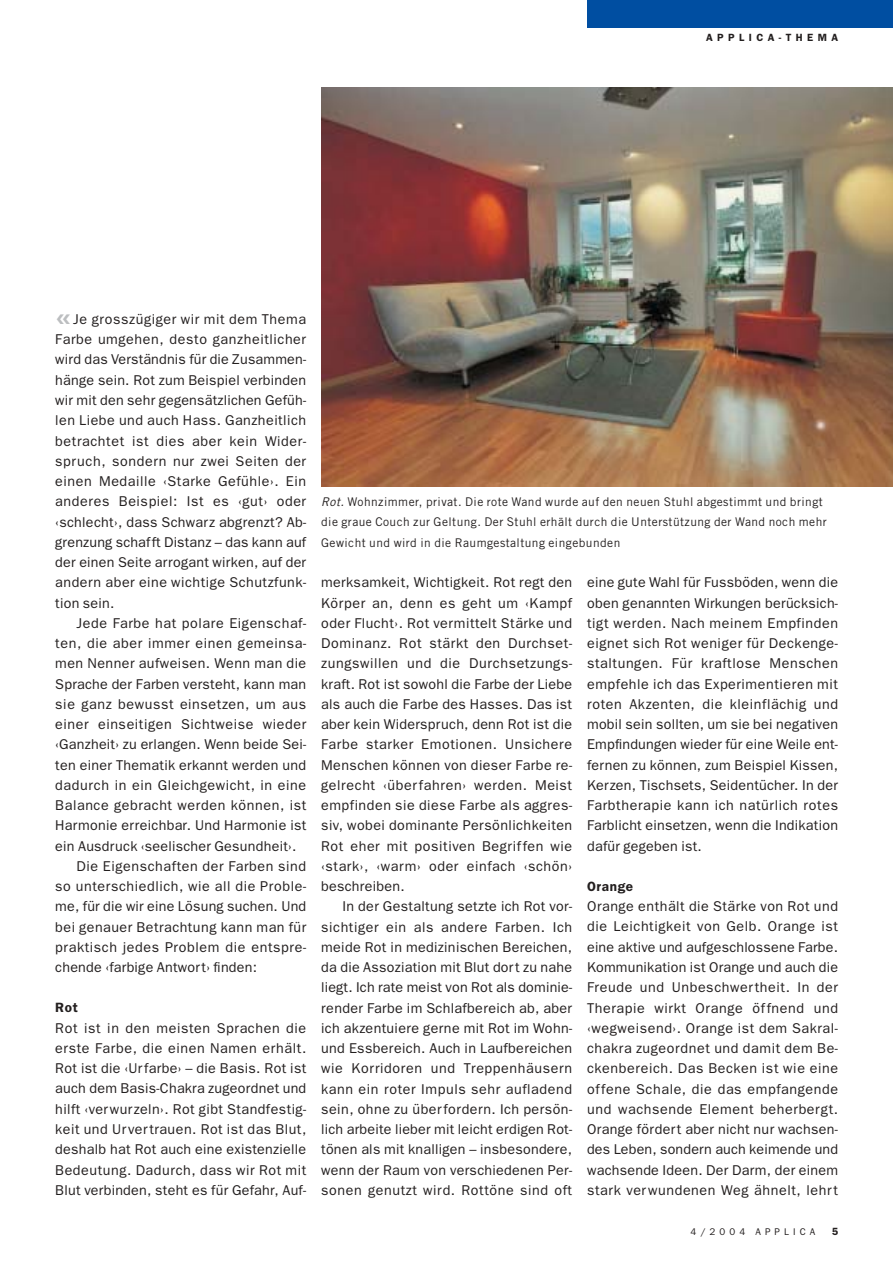
<style>
.page{position:relative;width:893px;height:1263px;background:#fff}
.page>*{position:absolute;margin:0;border:0;box-sizing:border-box;transform-origin:0 0}
.t1{font:14.25px/20.2px "Franklin Gothic";letter-spacing:.035em;color:#231f1f;text-align:justify}
.t2{font:14.25px "Franklin Gothic";letter-spacing:.015em;color:#231f1f}
.t3{font:600 13.5px "Franklin Gothic";letter-spacing:.05em;color:#231f1f}
.t4{font:12px/20.2px "Trade Gothic";letter-spacing:.035em;color:#231f1f}
.t5{font:600 10.5px "Franklin Gothic";letter-spacing:.42em;color:#231f1f}
.t6{font:9.75px "Franklin Gothic";letter-spacing:.42em;color:#231f1f}
.s1{font-family:"Trade Gothic Bold Two";font-size:30px;color:#bcbec0}
.s2{font-style:italic}
</style>
<div class="page">
<div style="left:587px;top:0;width:305px;height:28px;background:#004ea1"></div>
<img style="left:321px;top:87px;width:571px;height:399px">
<p class="t5" style="left:706px;top:34px;width:133px">APPLICA-THEMA</p>
<p class="t1" style="left:55px;top:310px;width:252px"><span class="s1">«</span>Je grosszügiger wir mit dem Thema Farbe umgehen, desto ganzheitlicher wird das Verständnis für die Zusammen&shy;hänge sein. Rot zum Beispiel verbinden wir mit den sehr gegensätzlichen Gefüh&shy;len Liebe und auch Hass. Ganzheitlich betrachtet ist dies aber kein Wider&shy;spruch, sondern nur zwei Seiten der einen Medaille ‹Starke Gefühle›. Ein anderes Beispiel: Ist es ‹gut› oder ‹schlecht›, dass Schwarz abgrenzt? Ab&shy;grenzung schafft Distanz – das kann auf der einen Seite arrogant wirken, auf der andern aber eine wichtige Schutzfunk&shy;tion sein.</p>
<p class="t1" style="left:77px;top:614px;width:231px">Jede Farbe hat polare Eigenschaf-</p>
<p class="t1" style="left:55px;top:634px;width:252px">ten, die aber immer einen gemeinsa-</p>
<p class="t1" style="left:55px;top:654px;width:252px">men Nenner aufweisen. Wenn man die</p>
<p class="t1" style="left:55px;top:675px;width:252px">Sprache der Farben versteht, kann man</p>
<p class="t1" style="left:55px;top:695px;width:252px">sie ganz bewusst einsetzen, um aus</p>
<p class="t1" style="left:55px;top:715px;width:252px">einer einseitigen Sichtweise wieder</p>
<p class="t1" style="left:55px;top:735px;width:252px">‹Ganzheit› zu erlangen. Wenn beide Sei-</p>
<p class="t1" style="left:55px;top:756px;width:252px">ten einer Thematik erkannt werden und</p>
<p class="t1" style="left:55px;top:776px;width:252px">dadurch in ein Gleichgewicht, in eine</p>
<p class="t1" style="left:55px;top:796px;width:252px">Balance gebracht werden können, ist</p>
<p class="t1" style="left:55px;top:816px;width:252px">Harmonie erreichbar. Und Harmonie ist</p>
<p class="t1" style="left:55px;top:837px;width:242px">ein Ausdruck ‹seelischer Gesundheit›.</p>
<p class="t1" style="left:77px;top:857px;width:231px">Die Eigenschaften der Farben sind</p>
<p class="t1" style="left:55px;top:877px;width:252px">so unterschiedlich, wie all die Proble-</p>
<p class="t2" style="left:55px;top:901px;width:252px">me, für die wir eine Lösung suchen. Und</p>
<p class="t1" style="left:55px;top:918px;width:252px">bei genauer Betrachtung kann man für</p>
<p class="t1" style="left:55px;top:938px;width:252px">praktisch jedes Problem die entspre-</p>
<p class="t1" style="left:55px;top:958px;width:203px">chende ‹farbige Antwort› finden:</p>
<p class="t3" style="left:55px;top:1003px;width:24px">Rot</p>
<p class="t1" style="left:55px;top:1019px;width:252px">Rot ist in den meisten Sprachen die erste Farbe, die einen Namen erhält.<br>Rot ist die ‹Urfarbe› – die Basis. Rot ist auch dem Basis-Chakra zugeordnet und hilft ‹verwurzeln›. Rot gibt Standfestig&shy;keit und Urvertrauen. Rot ist das Blut, deshalb hat Rot auch eine existenzielle Bedeutung. Dadurch, dass wir Rot mit Blut verbinden, steht es für Gefahr, Auf-</p>
<p class="t4" style="left:321px;top:493px;width:507px"><span class="s2">Rot.</span> Wohnzimmer, privat. Die rote Wand wurde auf den neuen Stuhl abgestimmt und bringt die graue Couch zur Geltung. Der Stuhl erhält durch die Unterstützung der Wand noch mehr<br>Gewicht und wird in die Raumgestaltung eingebunden</p>
<p class="t1" style="left:321px;top:573px;width:252px">merksamkeit, Wichtigkeit. Rot regt den Körper an, denn es geht um ‹Kampf oder Flucht›. Rot vermittelt Stärke und Dominanz. Rot stärkt den Durchset&shy;zungswillen und die Durchsetzungs&shy;kraft. Rot ist sowohl die Farbe der Liebe als auch die Farbe des Hasses. Das ist aber kein Widerspruch, denn Rot ist die Farbe starker Emotionen. Unsichere Menschen können von dieser Farbe re&shy;gelrecht ‹überfahren› werden. Meist empfinden sie diese Farbe als aggres&shy;siv, wobei dominante Persönlichkeiten Rot eher mit positiven Begriffen wie ‹stark›, ‹warm› oder einfach ‹schön› beschreiben.</p>
<p class="t1" style="left:321px;top:897px;width:252px;text-indent:21px">In der Gestaltung setzte ich Rot vor&shy;sichtiger ein als andere Farben. Ich meide Rot in medizinischen Bereichen, da die Assoziation mit Blut dort zu nahe liegt. Ich rate meist von Rot als dominie&shy;render Farbe im Schlafbereich ab, aber ich akzentuiere gerne mit Rot im Wohn&shy;und Essbereich. Auch in Laufbereichen wie Korridoren und Treppenhäusern kann ein roter Impuls sehr aufladend sein, ohne zu überfordern. Ich persön&shy;lich arbeite lieber mit leicht erdigen Rot&shy;tönen als mit knalligen – insbesondere, wenn der Raum von verschiedenen Per&shy;sonen genutzt wird. Rottöne sind oft</p>
<p class="t1" style="left:587px;top:573px;width:252px">eine gute Wahl für Fussböden, wenn die oben genannten Wirkungen berücksich&shy;tigt werden. Nach meinem Empfinden eignet sich Rot weniger für Deckenge&shy;staltungen. Für kraftlose Menschen empfehle ich das Experimentieren mit roten Akzenten, die kleinflächig und mobil sein sollten, um sie bei negativen Empfindungen wieder für eine Weile ent&shy;fernen zu können, zum Beispiel Kissen, Kerzen, Tischsets, Seidentücher. In der Farbtherapie kann ich natürlich rotes Farblicht einsetzen, wenn die Indikation dafür gegeben ist.</p>
<p class="t3" style="left:587px;top:882px;width:48px">Orange</p>
<p class="t1" style="left:587px;top:897px;width:252px">Orange enthält die Stärke von Rot und die Leichtigkeit von Gelb. Orange ist eine aktive und aufgeschlossene Farbe.<br>Kommunikation ist Orange und auch die Freude und Unbeschwertheit. In der Therapie wirkt Orange öffnend und ‹wegweisend›. Orange ist dem Sakral&shy;chakra zugeordnet und damit dem Be&shy;ckenbereich. Das Becken ist wie eine offene Schale, die das empfangende und wachsende Element beherbergt.<br>Orange fördert aber nicht nur wachsen&shy;des Leben, sondern auch keimende und wachsende Ideen. Der Darm, der einem stark verwundenen Weg ähnelt, lehrt</p>
<p class="t6" style="left:690px;top:1229px;width:126px">4/2004 APPLICA</p>
<p class="t5" style="left:831px;top:1228px;width:8px">5</p>
</div>
